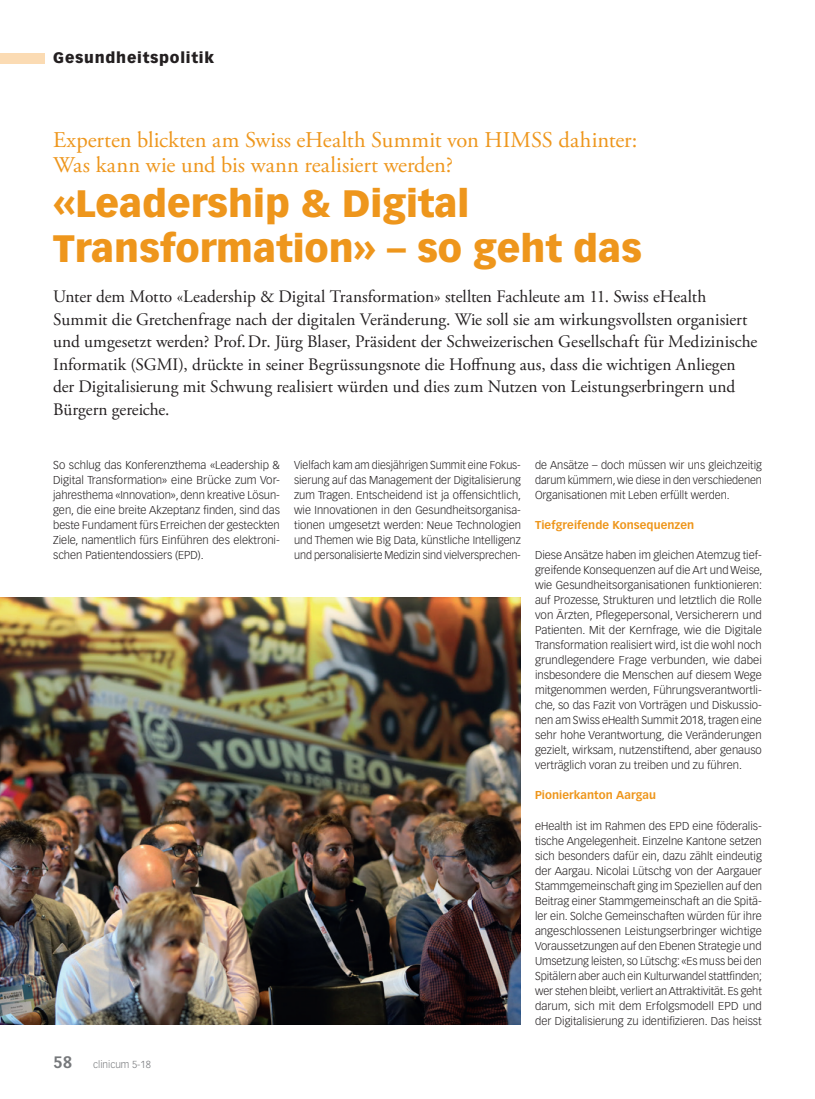
<style>
.page{position:relative;width:815px;height:1099px;background:#fff}
.page>*{position:absolute;margin:0;border:0;box-sizing:border-box;transform-origin:0 0}
.Titel_GP{font:900 37.5px/45px "Vectora LT Std";color:#ee961c}
.Obertitel_GP{font:22.5px/25px "Adobe Garamond Pro";letter-spacing:.005em;color:#ee961c}
.Lead{font:17.5px/22.5px "Adobe Garamond Pro";color:#231f20}
.t1{font:900 15px "Vectora LT Std";letter-spacing:.05em;color:#231f20}
.Lauftext{font:300 11.25px/15px "Vectora LT Std";color:#231f20;text-align:justify}
.Lauftext-2{font:300 11.25px/15px "Vectora LT Std";color:#231f20;text-align:justify;scale:.96 1}
.ZT_GP{font:700 11.25px "Vectora LT Std";letter-spacing:.005em;color:#ee961c}
.t2{font:300 10px "Vectora LT Std";color:#76787b}
.s1{font-weight:700;font-size:16.25px}
</style>
<div class="page">
<div style="left:0;top:53px;width:45px;height:10px;background:#fbdbb3"></div>
<img style="left:0;top:597px;width:521px;height:426px">
<h3 class="t1" style="left:53px;top:49px;width:162px">Gesundheitspolitik</h3>
<p class="Obertitel_GP" style="left:53px;top:128px;width:586px">Experten blickten am Swiss eHealth Summit von HIMSS dahinter:<br>Was kann wie und bis wann realisiert werden?</p>
<p class="Titel_GP" style="left:53px;top:180px;width:590px">«Leadership &amp; Digital<br>Transformation» – so geht das</p>
<p class="Lead" style="left:53px;top:286px;width:706px">Unter dem Motto «Leadership &amp; Digital Transformation» stellten Fachleute am 11. Swiss eHealth Summit die Gretchenfrage nach der digitalen Veränderung. Wie soll sie am wirkungsvollsten organisiert und umgesetzt werden? Prof.Dr. Jürg Blaser, Präsident der Schweizerischen Gesellschaft für Medizinische Informatik (SGMI), drückte in seiner Begrüssungsnote die Hoffnung aus, dass die wichtigen Anliegen der Digitalisierung mit Schwung realisiert würden und dies zum Nutzen von Leistungserbringern und Bürgern gereiche.</p>
<p class="Lauftext" style="left:53px;top:458px;width:228px">So schlug das Konferenzthema «Leadership &amp; Digital Transformation» eine Brücke zum Vor&shy;jahresthema «Innovation», denn kreative Lösun&shy;gen, die eine breite Akzeptanz finden, sind das beste Fundament fürs Erreichen der gesteckten Ziele, namentlich fürs Einführen des elektroni&shy;schen Patientendossiers (EPD).</p>
<p class="Lauftext-2" style="left:294px;top:458px;width:238px">Vielfach kam am diesjährigen Summit eine Fokus&shy;sierung auf das Management der Digitalisierung zum Tragen. Entscheidend ist ja offensichtlich, wie Innovationen in den Gesundheitsorganisa&shy;tionen umgesetzt werden: Neue Technologien und Themen wie Big Data, künstliche Intelligenz und personalisierte Medizin sind vielversprechen-</p>
<p class="Lauftext" style="left:535px;top:458px;width:228px">de Ansätze – doch müssen wir uns gleichzeitig darum kümmern, wie diese in den verschiedenen Organisationen mit Leben erfüllt werden.</p>
<p class="ZT_GP" style="left:535px;top:518px;width:161px">Tiefgreifende Konsequenzen</p>
<p class="Lauftext" style="left:535px;top:548px;width:229px">Diese Ansätze haben im gleichen Atemzug tief&shy;greifende Konsequenzen auf die Art und Weise, wie Gesundheitsorganisationen funktionieren: auf Prozesse, Strukturen und letztlich die Rolle von Ärzten, Pflegepersonal, Versicherern und Patienten. Mit der Kernfrage, wie die Digitale Transformation realisiert wird, ist die wohl noch grundlegendere Frage verbunden, wie dabei insbesondere die Menschen auf diesem Wege mitgenommen werden, Führungsverantwortli&shy;che, so das Fazit von Vorträgen und Diskussio&shy;nen am Swiss eHealth Summit 2018, tragen eine sehr hohe Verantwortung, die Veränderungen gezielt, wirksam, nutzenstiftend, aber genauso verträglich voran zu treiben und zu führen.</p>
<p class="ZT_GP" style="left:535px;top:788px;width:122px">Pionierkanton Aargau</p>
<p class="Lauftext" style="left:535px;top:818px;width:229px">eHealth ist im Rahmen des EPD eine föderalis&shy;tische Angelegenheit. Einzelne Kantone setzen sich besonders dafür ein, dazu zählt eindeutig der Aargau. Nicolai Lütschg von der Aargauer Stammgemeinschaft ging im Speziellen auf den Beitrag einer Stammgemeinschaft an die Spitä&shy;ler ein. Solche Gemeinschaften würden für ihre angeschlossenen Leistungserbringer wichtige Voraussetzungen auf den Ebenen Strategie und Umsetzung leisten, so Lütschg: «Es muss bei den Spitälern aber auch ein Kulturwandel stattfinden; wer stehen bleibt, verliert an Attraktivität. Es geht darum, sich mit dem Erfolgsmodell EPD und der Digitalisierung zu identifizieren. Das heisst</p>
<p class="t2" style="left:53px;top:1058px;width:99px"><span class="s1">58</span> clinicum 5-18</p>
</div>
